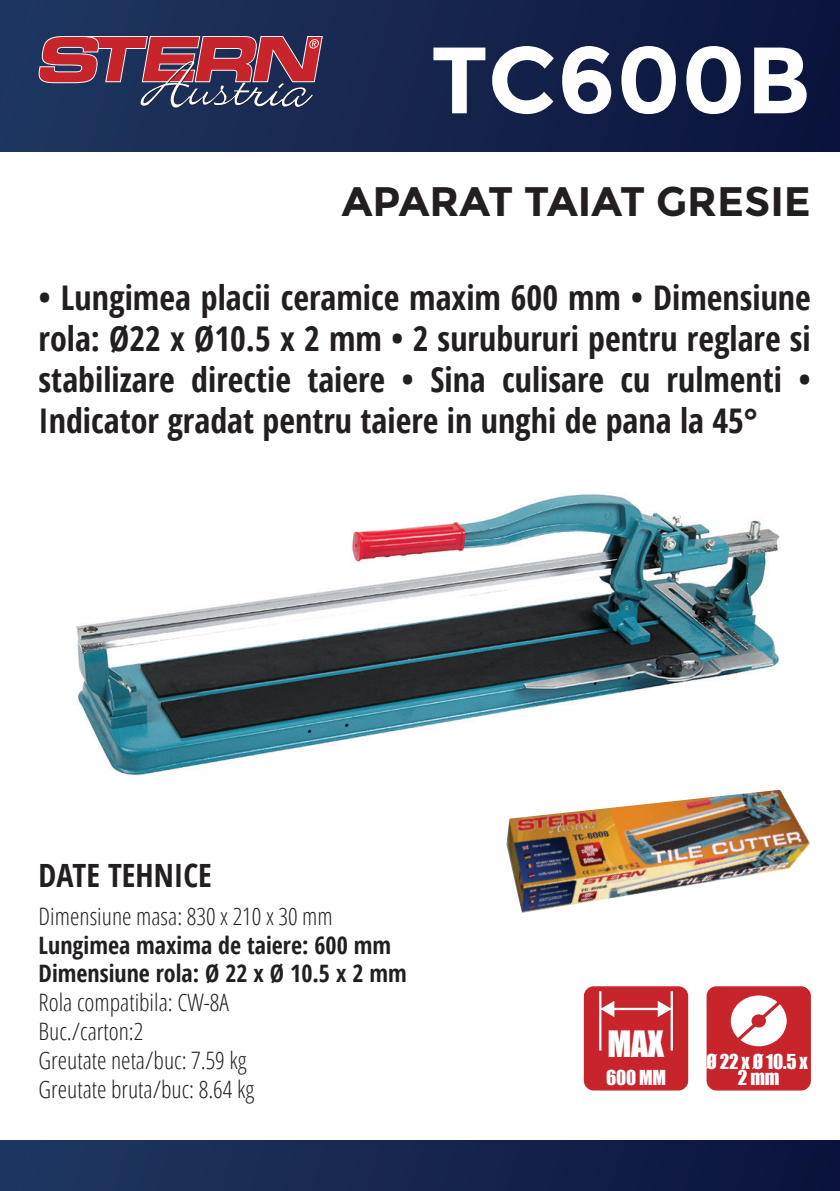
<style>
.page{position:relative;width:840px;height:1191px;background:#fff}
.page>*{position:absolute;margin:0;border:0;box-sizing:border-box;transform-origin:0 0}
.t1{font:700 94px "Montserrat";color:#fff}
.t2{font:700 41.2px "Montserrat";color:#231f20}
.t3{font:700 condensed 34px/40.8px "Open Sans";color:#231f20;text-align:justify}
.t4{font:33.4px "Impact";color:#fff}
.t5{font:700 condensed 32px "Open Sans";color:#231f20}
.t6{font:300 condensed 24px/28.8px "Open Sans";color:#231f20}
.t7{font:700 condensed 24px/28.8px "Open Sans";color:#231f20}
.t8{font:19px/16.8px "Impact";letter-spacing:-.01em;color:#fff;text-align:center}
</style>
<div class="page">
<img style="left:76px;top:494px;width:704px;height:282px">
<div style="left:0;top:0;width:839px;height:151px;background:linear-gradient(to right,#1f3761,#0c133b)"></div>
<div style="left:0;top:1140px;width:839px;height:51px;background:linear-gradient(to right,#203861,#0b133a)"></div>
<svg style="left:38px;top:36px;width:284px;height:73px;background:#774258"></svg>
<img style="left:506px;top:789px;width:304px;height:124px">
<div style="left:706px;top:986px;width:104px;height:104px;background:#c8242b;border-radius:10px"></div>
<div style="left:583px;top:986px;width:104px;height:104px;background:#c8242b;border-radius:10px"></div>
<hr style="left:611px;top:1007px;width:48px;height:3px;background:#fff">
<svg style="left:601px;top:1000px;width:13px;height:17px"></svg>
<svg style="left:657px;top:1001px;width:13px;height:16px"></svg>
<hr style="left:598px;top:991px;width:3px;height:59px;background:#fff">
<hr style="left:670px;top:991px;width:2px;height:59px;background:#fff">
<svg style="left:730px;top:995px;width:56px;height:51px"></svg>
<h1 class="t1" style="left:430px;top:24px;width:381px">TC600B</h1>
<p class="t2" style="left:341px;top:177px;width:470px">APARAT TAIAT GRESIE</p>
<p class="t3" style="left:39px;top:277px;width:773px">• Lungimea placii ceramice maxim 600 mm • Dimensiune rola: Ø22 x Ø10.5 x 2 mm • 2 surubururi pentru reglare si stabilizare directie taiere • Sina culisare cu rulmenti • Indicator gradat pentru taiere in unghi de pana la 45°</p>
<p class="t5" style="left:39px;top:853px;width:175px">DATE TEHNICE</p>
<p class="t6" style="left:39px;top:901px;width:295px">Dimensiune masa: 830 x 210 x 30 mm</p>
<p class="t7" style="left:39px;top:930px;width:369px">Lungimea maxima de taiere: 600 mm<br>Dimensiune rola: Ø 22 x Ø 10.5 x 2 mm</p>
<p class="t6" style="left:39px;top:987px;width:217px">Rola compatibila: CW-8A<br>Buc./carton:2<br>Greutate neta/buc: 7.59 kg<br>Greutate bruta/buc: 8.64 kg</p>
<p class="t4" style="left:607px;top:1017px;width:58px">MAX</p>
<p class="t8" style="left:605px;top:1068px;width:62px">600 MM</p>
<p class="t8" style="left:706px;top:1052px;width:103px">Ø 22 x Ø 10.5 x<br>2 mm</p>
</div>
